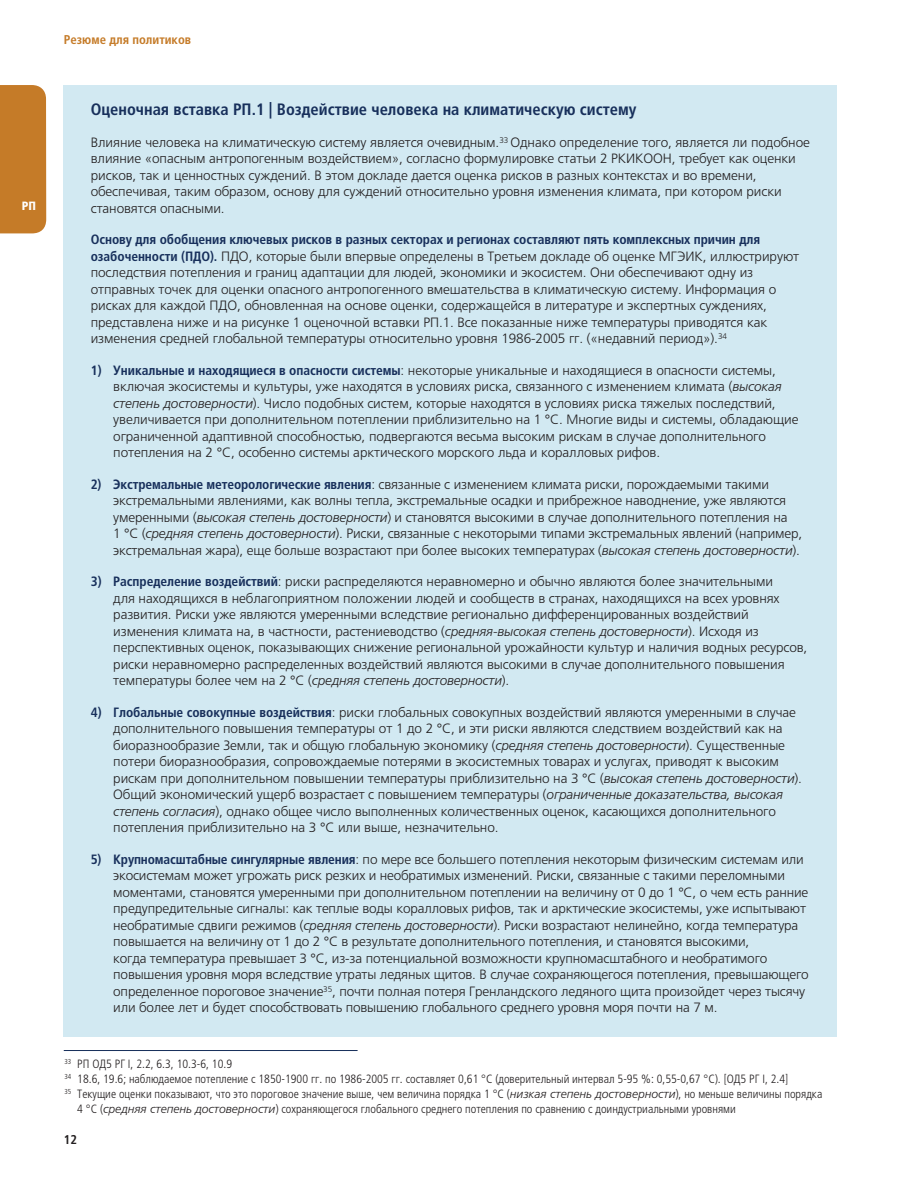
<style>
.page{position:relative;width:918px;height:1188px;background:#fff}
.page>*{position:absolute;margin:0;border:0;box-sizing:border-box;transform-origin:0 0}
.Box_title{font:700 condensed 16.5px "Frutiger LTCYR";color:#172f5b}
.Bulleted_Body{font:300 13.5px/16.5px "Frutiger LTCYR";letter-spacing:-.005em;color:#231f20}
.Box_Body{font:300 13.5px/16.5px "Frutiger LTCYR";letter-spacing:-.005em;color:#231f20}
.t1{font:700 condensed 12.75px "Frutiger LTCYR";color:#c57b28}
.t2{font:700 condensed 12.75px "Frutiger LTCYR";color:#231f20}
.t3{font:300 condensed 12px/15px "Frutiger LTCYR";color:#231f20}
.t4{font:900 condensed 12px "Frutiger LTCYR";color:#fff}
.s1{font-weight:700;font-stretch:condensed;color:#172f5b}
.s2{font-style:italic}
.s3{font-style:italic;font-stretch:normal}
</style>
<div class="page">
<div style="left:0;top:85px;width:46px;height:148px;background:#c57b28"></div>
<hr style="left:64px;top:1050px;width:294px;height:1px;background:#172f5b">
<div style="left:64px;top:85px;width:773px;height:952px;background:#d2e9f2"></div>
<p class="t4" style="left:22px;top:199px;width:16px">РП</p>
<p class="t1" style="left:64px;top:33px;width:129px">Резюме для политиков</p>
<p class="Box_title" style="left:91px;top:101px;width:547px">Оценочная вставка РП.1 | Воздействие человека на климатическую систему</p>
<p class="Box_Body" style="left:91px;top:134px;width:721px">Влияние человека на климатическую систему является очевидным.<sup>33</sup> Однако определение того, является ли подобное влияние «опасным антропогенным воздействием», согласно формулировке статьи 2 РКИКООН, требует как оценки рисков, так и ценностных суждений. В этом докладе дается оценка рисков в разных контекстах и во времени, обеспечивая, таким образом, основу для суждений относительно уровня изменения климата, при котором риски становятся опасными.</p>
<p class="Box_Body" style="left:91px;top:232px;width:710px"><span class="s1">Основу для обобщения ключевых рисков в разных секторах и регионах составляют пять комплексных причин для озабоченности (ПДО).</span> ПДО, которые были впервые определены в Третьем докладе об оценке МГЭИК, иллюстрируют последствия потепления и границ адаптации для людей, экономики и экосистем. Они обеспечивают одну из отправных точек для оценки опасного антропогенного вмешательства в климатическую систему. Информация о рисках для каждой ПДО, обновленная на основе оценки, содержащейся в литературе и экспертных суждениях, представлена ниже и на рисунке 1 оценочной вставки РП.1. Все показанные ниже температуры приводятся как изменения средней глобальной температуры относительно уровня 1986-2005 гг. («недавний период»).<sup>34</sup></p>
<p class="Bulleted_Body" style="left:113px;top:362px;width:687px;text-indent:-22px"><span class="s1">1) Уникальные и находящиеся в опасности системы</span>: некоторые уникальные и находящиеся в опасности системы, включая экосистемы и культуры, уже находятся в условиях риска, связанного с изменением климата (<span class="s2">высокая степень достоверности</span>). Число подобных систем, которые находятся в условиях риска тяжелых последствий, увеличивается при дополнительном потеплении приблизительно на 1 °С. Многие виды и системы, обладающие ограниченной адаптивной способностью, подвергаются весьма высоким рискам в случае дополнительного потепления на 2 °С, особенно системы арктического морского льда и коралловых рифов.</p>
<p class="Bulleted_Body" style="left:113px;top:476px;width:691px;text-indent:-22px"><span class="s1">2) Экстремальные метеорологические явления</span>: связанные с изменением климата риски, порождаемыми такими экстремальными явлениями, как волны тепла, экстремальные осадки и прибрежное наводнение, уже являются умеренными (<span class="s2">высокая степень достоверности</span>) и становятся высокими в случае дополнительного потепления на<br>1 °С (<span class="s2">средняя степень достоверности</span>). Риски, связанные с некоторыми типами экстремальных явлений (например, экстремальная жара), еще больше возрастают при более высоких температурах (<span class="s2">высокая степень достоверности</span>).</p>
<p class="Bulleted_Body" style="left:113px;top:574px;width:696px;text-indent:-22px"><span class="s1">3) Распределение воздействий</span>: риски распределяются неравномерно и обычно являются более значительными<br>для находящихся в неблагоприятном положении людей и сообществ в странах, находящихся на всех уровнях развития. Риски уже являются умеренными вследствие регионально дифференцированных воздействий изменения климата на, в частности, растениеводство (<span class="s2">средняя-высокая степень достоверности</span>). Исходя из перспективных оценок, показывающих снижение региональной урожайности культур и наличия водных ресурсов, риски неравномерно распределенных воздействий являются высокими в случае дополнительного повышения температуры более чем на 2 °С (<span class="s2">средняя степень достоверности</span>).</p>
<p class="Bulleted_Body" style="left:113px;top:704px;width:690px;text-indent:-22px"><span class="s1">4) Глобальные совокупные воздействия</span>: риски глобальных совокупных воздействий являются умеренными в случае дополнительного повышения температуры от 1 до 2 °С, и эти риски являются следствием воздействий как на биоразнообразие Земли, так и общую глобальную экономику (<span class="s2">средняя степень достоверности</span>). Существенные потери биоразнообразия, сопровождаемые потерями в экосистемных товарах и услугах, приводят к высоким рискам при дополнительном повышении температуры приблизительно на 3 °С (<span class="s2">высокая степень достоверности</span>).<br>Общий экономический ущерб возрастает с повышением температуры (<span class="s2">ограниченные доказательствa, высокая степень согласия</span>), однако общее число выполненных количественных оценок, касающихся дополнительного потепления приблизительно на 3 °С или выше, незначительно.</p>
<p class="Bulleted_Body" style="left:113px;top:851px;width:697px;text-indent:-22px"><span class="s1">5) Крупномасштабные сингулярные явления</span>: по мере все большего потепления некоторым физическим системам или экосистемам может угрожать риск резких и необратимых изменений. Риски, связанные с такими переломными моментами, становятся умеренными при дополнительном потеплении на величину от 0 до 1 °С, о чем есть ранние предупредительные сигналы: как теплые воды коралловых рифов, так и арктические экосистемы, уже испытывают необратимые сдвиги режимов (<span class="s2">средняя степень достоверности</span>). Риски возрастают нелинейно, когда температура повышается на величину от 1 до 2 °С в результате дополнительного потепления, и становятся высокими,<br>когда температура превышает 3 °С, из-за потенциальной возможности крупномасштабного и необратимого повышения уровня моря вследствие утраты ледяных щитов. В случае сохраняющегося потепления, превышающего определенное пороговое значение<sup>35</sup>, почти полная потеря Гренландского ледяного щита произойдет через тысячу или более лет и будет способствовать повышению глобального среднего уровня моря почти на 7 м.</p>
<p class="t3" style="left:64px;top:1057px;width:169px"><sup>33</sup> РП ОД5 РГ I, 2.2, 6.3, 10.3-6, 10.9</p>
<p class="t3" style="left:64px;top:1072px;width:725px"><sup>34</sup> 18.6, 19.6; наблюдаемое потепление с 1850-1900 гг. по 1986-2005 гг. составляет 0,61 °С (доверительный интервал 5-95 %: 0,55-0,67 °С). [ОД5 РГ I, 2.4]</p>
<p class="t3" style="left:77px;top:1087px;width:747px;text-indent:-13px"><sup>35</sup> Текущие оценки показывают, что это пороговое значение выше, чем величина порядка 1 °С (<span class="s3">низкая степень достоверности</span>), но меньше величины порядка<br>4 °С (<span class="s3">средняя степень достоверности</span>) сохраняющегося глобального среднего потепления по сравнению с доиндустриальными уровнями</p>
<p class="t2" style="left:64px;top:1133px;width:15px">12</p>
</div>
